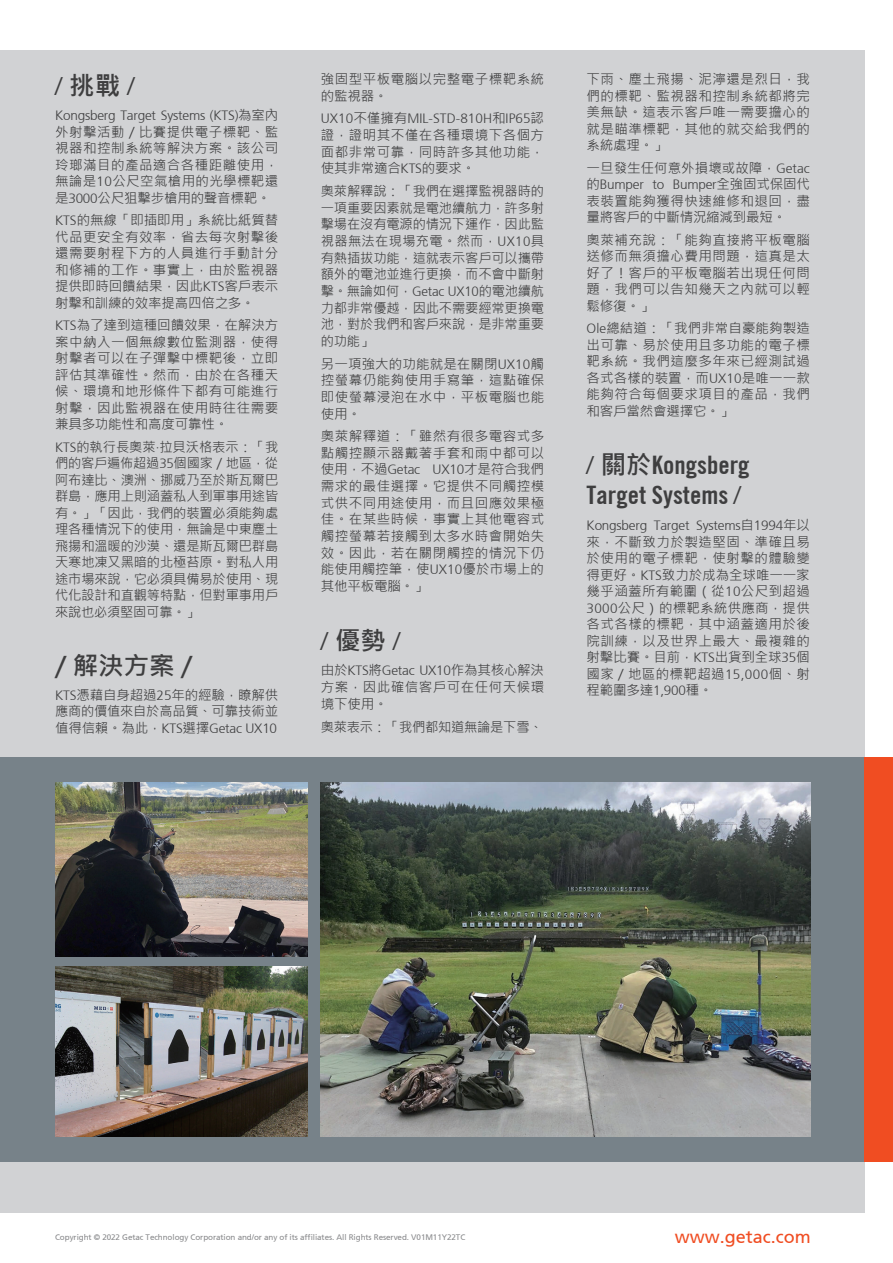
<style>
.page{position:relative;width:893px;height:1263px;background:#fff}
.page>*{position:absolute;margin:0;border:0;box-sizing:border-box;transform-origin:0 0}
.t1{font:700 condensed 25.5px/30px "Trade Gothic No.20";color:#3e3e3f}
.t2{font:300 25.5px "Frutiger 45";color:#3e3e3f}
.t3{font:700 25.5px "Microsoft Jheng Hei";color:#3e3e3f}
.t4{font:18px "Frutiger 55 Roman";color:#f04d22}
.t5{font:13.5px/16.5px "Microsoft Jheng Hei";letter-spacing:.035em;color:#3e3e3f;text-align:justify}
.t6{font:300 13.5px "Frutiger 45";letter-spacing:-.015em;color:#3e3e3f}
.t7{font:13.5px/16.5px "Microsoft Jheng Hei";letter-spacing:-.015em;color:#3e3e3f}
.t8{font:13.5px/16.5px "Microsoft Jheng Hei";letter-spacing:.01em;color:#3e3e3f}
.t9{font:300 13.5px "Frutiger 45";letter-spacing:.005em;color:#3e3e3f}
.t10{font:13.5px "Microsoft Jheng Hei";color:#3e3e3f}
.t11{font:8.1px "Frutiger 55 Roman";letter-spacing:-.01em;color:#6c6d70}
.s1{font-family:"Microsoft Jheng Hei";font-weight:700}
.s2{font-family:"Microsoft Jheng Hei";font-weight:400}
.s3{font-family:"Frutiger 45";font-weight:300}
.s4{font-family:"Frutiger 45";font-weight:300;font-stretch:normal}
.s5{font-family:"Microsoft Jheng Hei";font-stretch:normal}
</style>
<div class="page">
<div style="left:0;top:50px;width:865px;height:1162px;background:#d1d2d4"></div>
<div style="left:0;top:757px;width:865px;height:405px;background:#778289"></div>
<div style="left:865px;top:757px;width:28px;height:405px;background:#f04d22"></div>
<img style="left:320px;top:783px;width:490px;height:353px">
<img style="left:55px;top:782px;width:252px;height:174px">
<img style="left:55px;top:966px;width:252px;height:170px">
<h1 class="t2" style="left:55px;top:72px;width:81px">/ <span class="s1">挑戰</span> /</h1>
<p class="t6" style="left:55px;top:108px;width:225px">Kongsberg Target Systems (KTS)<span class="s2">為室內</span></p>
<p class="t5" style="left:55px;top:123px;width:225px">外射擊活動／比賽提供電子標靶、監視器和控制系統等解決方案。該公司玲瑯滿目的產品適合各種距離使用，無論是<span class="s3">10</span>公尺空氣槍用的光學標靶還是<span class="s3">3000</span>公尺狙擊步槍用的聲音標靶。</p>
<p class="t5" style="left:55px;top:212px;width:225px"><span class="s3">KTS</span>的無線「即插即用」系統比紙質替代品更安全有效率，省去每次射擊後還需要射程下方的人員進行手動計分和修補的工作。事實上，由於監視器提供即時回饋結果，因此<span class="s3">KTS</span>客戶表示射擊和訓練的效率提高四倍之多。</p>
<p class="t5" style="left:55px;top:317px;width:225px"><span class="s3">KTS</span>為了達到這種回饋效果，在解決方案中納入一個無線數位監測器，使得射擊者可以在子彈擊中標靶後，立即評估其準確性。然而，由於在各種天候、環境和地形條件下都有可能進行射擊，因此監視器在使用時往往需要兼具多功能性和高度可靠性。</p>
<p class="t5" style="left:55px;top:438px;width:225px"><span class="s3">KTS</span>的執行長奧萊<span class="s3">·</span>拉貝沃格表示：「我們的客戶遍佈超過<span class="s3">35</span>個國家／地區，從阿布達比、澳洲、挪威乃至於斯瓦爾巴群島，應用上則涵蓋私人到軍事用途皆有。」「因此，我們的裝置必須能夠處理各種情況下的使用，無論是中東塵土飛揚和溫暖的沙漠、還是斯瓦爾巴群島天寒地凍又黑暗的北極苔原。對私人用途市場來說，它必須具備易於使用、現代化設計和直觀等特點，但對軍事用戶來說也必須堅固可靠。」</p>
<h1 class="t3" style="left:55px;top:649px;width:139px">/ 解決方案 /</h1>
<p class="t7" style="left:55px;top:687px;width:225px"><span class="s3">KTS</span>憑藉自身超過<span class="s3">25</span>年的經驗，瞭解供應商的價值來自於高品質、可靠技術並</p>
<p class="t6" style="left:55px;top:721px;width:224px"><span class="s2">值得信賴。為此，</span>KTS<span class="s2">選擇</span>Getac UX10</p>
<p class="t5" style="left:321px;top:71px;width:225px">強固型平板電腦以完整電子標靶系統的監視器。</p>
<p class="t9" style="left:321px;top:111px;width:225px">UX10<span class="s2">不僅擁有</span>MIL-STD-810H<span class="s2">和</span>IP65<span class="s2">認</span></p>
<p class="t5" style="left:321px;top:127px;width:225px">證，證明其不僅在各種環境下各個方面都非常可靠，同時許多其他功能，使其非常適合<span class="s3">KTS</span>的要求。</p>
<p class="t5" style="left:321px;top:183px;width:225px">奧萊解釋說：「我們在選擇監視器時的一項重要因素就是電池續航力，許多射擊場在沒有電源的情況下運作，因此監視器無法在現場充電。然而，<span class="s3">UX10</span>具有熱插拔功能，這就表示客戶可以攜帶額外的電池並進行更換，而不會中斷射擊。無論如何，<span class="s3">Getac UX10</span>的電池續航力都非常優越，因此不需要經常更換電池，對於我們和客戶來說，是非常重要的功能」</p>
<p class="t5" style="left:321px;top:355px;width:225px">另一項強大的功能就是在關閉<span class="s3">UX10</span>觸控螢幕仍能夠使用手寫筆，這點確保即使螢幕浸泡在水中，平板電腦也能使用。</p>
<p class="t5" style="left:321px;top:428px;width:225px">奧萊解釋道：「雖然有很多電容式多點觸控顯示器戴著手套和雨中都可以使用，不過<span class="s3">Getac UX10</span>才是符合我們需求的最佳選擇。它提供不同觸控模式供不同用途使用，而且回應效果極佳。在某些時候，事實上其他電容式觸控螢幕若接觸到太多水時會開始失效。因此，若在關閉觸控的情況下仍能使用觸控筆，使<span class="s3">UX10</span>優於市場上的其他平板電腦。」</p>
<h1 class="t2" style="left:321px;top:626px;width:81px">/ <span class="s1">優勢</span> /</h1>
<p class="t6" style="left:321px;top:663px;width:225px"><span class="s2">由於</span>KTS<span class="s2">將</span>Getac UX10<span class="s2">作為其核心解決</span></p>
<p class="t5" style="left:321px;top:678px;width:225px">方案，因此確信客戶可在任何天候環境下使用。</p>
<p class="t7" style="left:321px;top:718px;width:223px">奧萊表示：「我們都知道無論是下雪、</p>
<p class="t5" style="left:587px;top:71px;width:225px">下雨、塵土飛揚、泥濘還是烈日，我們的標靶、監視器和控制系統都將完美無缺。這表示客戶唯一需要擔心的就是瞄準標靶，其他的就交給我們的系統處理。」</p>
<p class="t10" style="left:587px;top:159px;width:225px">一旦發生任何意外損壞或故障，<span class="s3">Getac</span></p>
<p class="t6" style="left:587px;top:177px;width:225px"><span class="s2">的</span>Bumper to Bumper<span class="s2">全強固式保固代</span></p>
<p class="t8" style="left:587px;top:192px;width:225px">表裝置能夠獲得快速維修和退回，盡量將客戶的中斷情況縮減到最短。</p>
<p class="t5" style="left:587px;top:231px;width:225px">奧萊補充說：「能夠直接將平板電腦送修而無須擔心費用問題，這真是太好了！客戶的平板電腦若出現任何問題，我們可以告知幾天之內就可以輕鬆修復。」</p>
<p class="t5" style="left:587px;top:320px;width:225px"><span class="s3">Ole</span>總結道：「我們非常自豪能夠製造出可靠、易於使用且多功能的電子標靶系統。我們這麼多年來已經測試過各式各樣的裝置，而<span class="s3">UX10</span>是唯一一款能夠符合每個要求項目的產品，我們和客戶當然會選擇它。」</p>
<h1 class="t1" style="left:587px;top:450px;width:164px"><span class="s4">/</span> <span class="s5">關於</span>Kongsberg<br>Target Systems <span class="s4">/</span></h1>
<p class="t6" style="left:587px;top:518px;width:225px">Kongsberg Target Systems<span class="s2">自</span>1994<span class="s2">年以</span></p>
<p class="t5" style="left:587px;top:533px;width:225px">來，不斷致力於製造堅固、準確且易於使用的電子標靶，使射擊的體驗變得更好。<span class="s3">KTS</span>致力於成為全球唯一一家幾乎涵蓋所有範圍（從<span class="s3">10</span>公尺到超過<span class="s3">3000</span>公尺）的標靶系統供應商，提供各式各樣的標靶，其中涵蓋適用於後院訓練，以及世界上最大、最複雜的射擊比賽。目前，<span class="s3">KTS</span>出貨到全球<span class="s3">35</span>個國家／地區的標靶超過<span class="s3">15,000</span>個、射程範圍多達<span class="s3">1,900</span>種。</p>
<p class="t11" style="left:55px;top:1233px;width:412px">Copyright © 2022 Getac Technology Corporation and/or any of its affiliates. All Rights Reserved. V01M11Y22TC</p>
<h2 class="t4" style="left:675px;top:1226px;width:137px">www.getac.com</h2>
</div>
